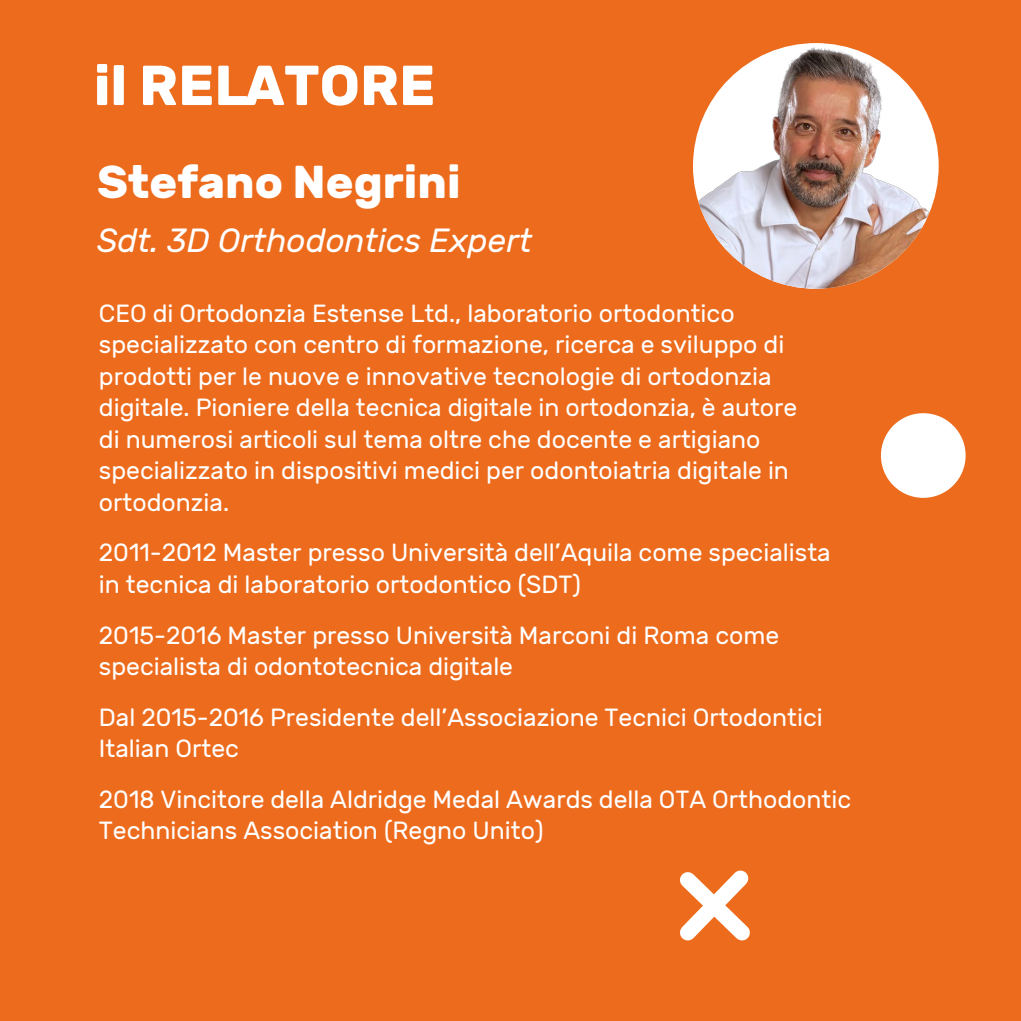
<style>
.page{position:relative;width:1021px;height:1021px;background:#fff}
.page>*{position:absolute;margin:0;border:0;box-sizing:border-box;transform-origin:0 0}
.t1{font:700 56.25px "Rubik";color:#fff}
.t2{font:700 45.9px "Rubik";color:#fff}
.t3{font:italic 33.3px "Rubik";color:#fff}
.t4{font:24.75px/31.5px "Rubik";color:#fff}
</style>
<div class="page">
<div style="left:0;top:0;width:1020px;height:1020px;background:#ed6b1c"></div>
<svg style="left:680px;top:870px;width:70px;height:71px"></svg>
<div style="left:880px;top:413px;width:85px;height:85px;background:#fff;border-radius:50%"></div>
<img style="left:693px;top:43px;width:245px;height:246px;border-radius:123px">
<h1 class="t1" style="left:94px;top:52px;width:343px">il RELATORE</h1>
<h2 class="t2" style="left:97px;top:155px;width:365px">Stefano Negrini</h2>
<h3 class="t3" style="left:97px;top:221px;width:436px">Sdt. 3D Orthodontics Expert</h3>
<p class="t4" style="left:99px;top:298px;width:700px">CEO di Ortodonzia Estense Ltd., laboratorio ortodontico specializzato con centro di formazione, ricerca e sviluppo di prodotti per le nuove e innovative tecnologie di ortodonzia digitale. Pioniere della tecnica digitale in ortodonzia, è autore di numerosi articoli sul tema oltre che docente e artigiano specializzato in dispositivi medici per odontoiatria digitale in ortodonzia.</p>
<p class="t4" style="left:99px;top:538px;width:733px">2011-2012 Master presso Università dell’Aquila come specialista in tecnica di laboratorio ortodontico (SDT)</p>
<p class="t4" style="left:99px;top:620px;width:682px">2015-2016 Master presso Università Marconi di Roma come specialista di odontotecnica digitale</p>
<p class="t4" style="left:99px;top:702px;width:725px">Dal 2015-2016 Presidente dell’Associazione Tecnici Ortodontici<br>Italian Ortec</p>
<p class="t4" style="left:99px;top:784px;width:753px">2018 Vincitore della Aldridge Medal Awards della OTA Orthodontic<br>Technicians Association (Regno Unito)</p>
</div>
